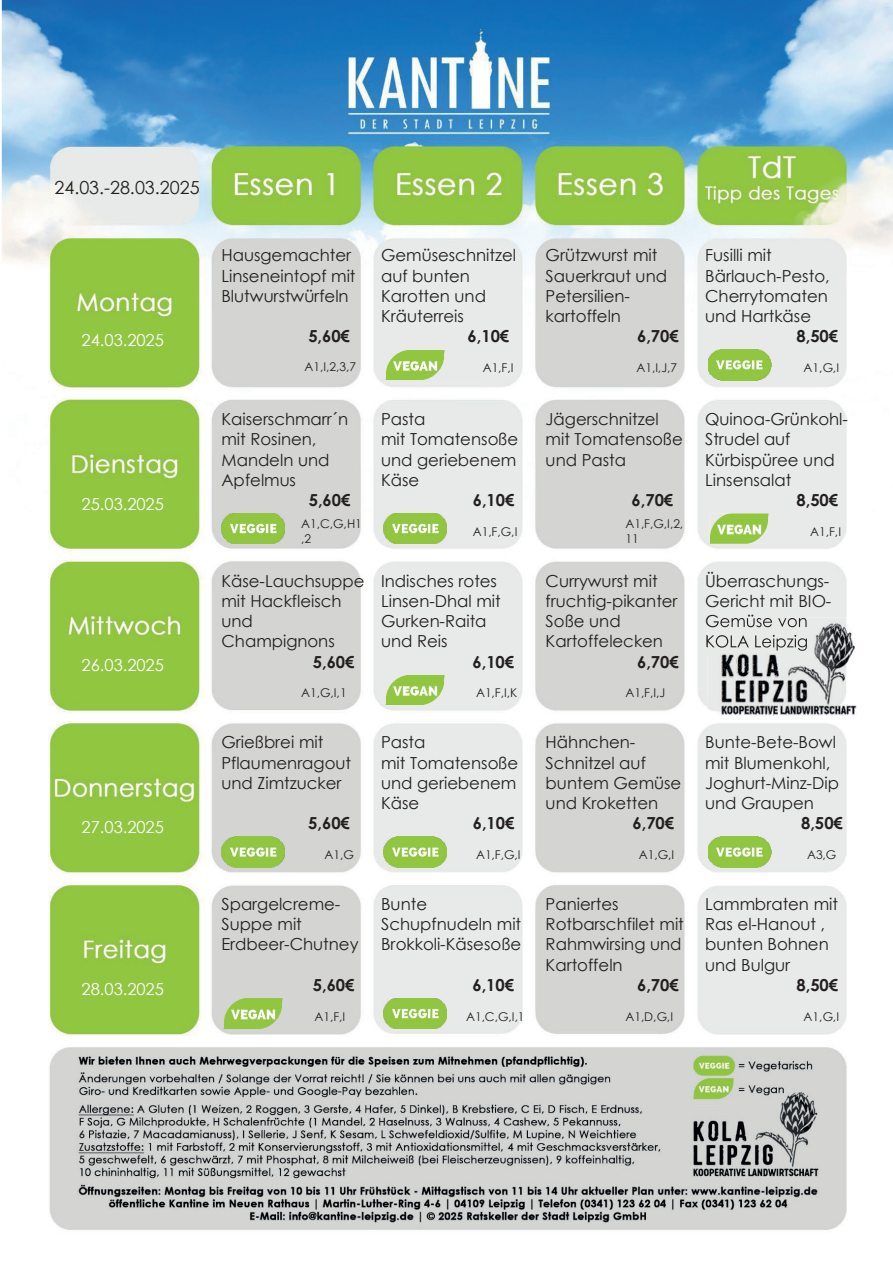
<style>
.page{position:relative;width:893px;height:1263px;background:#fff}
.page>*{position:absolute;margin:0;border:0;box-sizing:border-box;transform-origin:0 0}
.t1{font:18px "Century Gothic";letter-spacing:-.005em;color:#231f20}
.t2{font:16.5px/20.2px "Century Gothic";color:#231f20}
.t3{font:700 16.5px "Century Gothic";letter-spacing:-.005em;color:#231f20}
.t4{font:16.5px "Century Gothic";color:#fff}
.t5{font:12px/14.7px "Century Gothic";letter-spacing:.005em;color:#231f20}
</style>
<div class="page">
<img style="left:2px;top:0;width:891px;height:1230px">
<img style="left:385px;top:350px;width:60px;height:30px">
<img style="left:708px;top:350px;width:63px;height:30px">
<img style="left:222px;top:513px;width:63px;height:31px">
<img style="left:384px;top:513px;width:63px;height:31px">
<img style="left:709px;top:513px;width:60px;height:31px">
<img style="left:385px;top:675px;width:60px;height:30px">
<img style="left:222px;top:837px;width:63px;height:30px">
<img style="left:384px;top:837px;width:63px;height:30px">
<img style="left:708px;top:837px;width:63px;height:30px">
<img style="left:223px;top:998px;width:60px;height:31px">
<img style="left:384px;top:998px;width:63px;height:31px">
<img style="left:708px;top:617px;width:170px;height:106px">
<img style="left:708px;top:617px;width:99px;height:10px">
<img style="left:708px;top:635px;width:99px;height:16px">
<p class="t1" style="left:55px;top:174px;width:147px">24.03.-28.03.2025</p>
<p class="t4" style="left:82px;top:328px;width:84px">24.03.2025</p>
<p class="t4" style="left:82px;top:492px;width:84px">25.03.2025</p>
<p class="t4" style="left:82px;top:654px;width:84px">26.03.2025</p>
<p class="t4" style="left:82px;top:816px;width:84px">27.03.2025</p>
<p class="t4" style="left:82px;top:977px;width:84px">28.03.2025</p>
<p class="t2" style="left:221px;top:245px;width:136px">Hausgemachter<br>Linseneintopf mit<br>Blutwurstwürfeln</p>
<p class="t3" style="left:308px;top:324px;width:43px">5,60€</p>
<p class="t2" style="left:381px;top:245px;width:137px">Gemüseschnitzel auf bunten<br>Karotten und<br>Kräuterreis</p>
<p class="t3" style="left:467px;top:324px;width:43px">6,10€</p>
<p class="t2" style="left:546px;top:245px;width:123px">Grützwurst mit<br>Sauerkraut und<br>Petersilien&shy;kartoffeln</p>
<p class="t3" style="left:637px;top:324px;width:43px">6,70€</p>
<p class="t2" style="left:705px;top:245px;width:126px">Fusilli mit<br>Bärlauch-Pesto,<br>Cherrytomaten und Hartkäse</p>
<p class="t3" style="left:797px;top:324px;width:43px">8,50€</p>
<p class="t5" style="left:305px;top:359px;width:53px">A1,I,2,3,7</p>
<p class="t5" style="left:483px;top:360px;width:32px">A1,F,I</p>
<p class="t5" style="left:636px;top:360px;width:42px">A1,I,J,7</p>
<p class="t5" style="left:804px;top:360px;width:37px">A1,G,I</p>
<p class="t2" style="left:221px;top:409px;width:128px">Kaiserschmarr´n mit Rosinen,<br>Mandeln und<br>Apfelmus</p>
<p class="t3" style="left:309px;top:487px;width:43px">5,60€</p>
<p class="t2" style="left:381px;top:409px;width:139px">Pasta<br>mit Tomatensoße und geriebenem<br>Käse</p>
<p class="t3" style="left:473px;top:487px;width:43px">6,10€</p>
<p class="t2" style="left:546px;top:409px;width:139px">Jägerschnitzel mit Tomatensoße und Pasta</p>
<p class="t3" style="left:631px;top:487px;width:43px">6,70€</p>
<p class="t2" style="left:705px;top:409px;width:144px">Quinoa-Grünkohl-<br>Strudel auf<br>Kürbispüree und<br>Linsensalat</p>
<p class="t3" style="left:797px;top:487px;width:43px">8,50€</p>
<p class="t5" style="left:301px;top:516px;width:62px">A1,C,G,H1 ,2</p>
<p class="t5" style="left:473px;top:524px;width:46px">A1,F,G,I</p>
<p class="t5" style="left:625px;top:516px;width:59px">A1,F,G,I,2,<br>11</p>
<p class="t5" style="left:810px;top:524px;width:32px">A1,F,I</p>
<p class="t2" style="left:221px;top:570px;width:145px">Käse-Lauchsuppe mit Hackfleisch und<br>Champignons</p>
<p class="t3" style="left:313px;top:649px;width:43px">5,60€</p>
<p class="t2" style="left:381px;top:570px;width:121px">Indisches rotes<br>Linsen-Dhal mit<br>Gurken-Raita und Reis</p>
<p class="t3" style="left:473px;top:649px;width:43px">6,10€</p>
<p class="t2" style="left:546px;top:570px;width:133px">Currywurst mit fruchtig-pikanter<br>Soße und<br>Kartoffelecken</p>
<p class="t3" style="left:637px;top:649px;width:43px">6,70€</p>
<p class="t5" style="left:301px;top:685px;width:47px">A1,G,I,1</p>
<p class="t5" style="left:476px;top:685px;width:43px">A1,F,I,K</p>
<p class="t5" style="left:625px;top:685px;width:42px">A1,F,I,J</p>
<p class="t2" style="left:221px;top:732px;width:131px">Grießbrei mit<br>Pflaumenragout und Zimtzucker</p>
<p class="t3" style="left:308px;top:811px;width:43px">5,60€</p>
<p class="t2" style="left:381px;top:732px;width:139px">Pasta<br>mit Tomatensoße und geriebenem<br>Käse</p>
<p class="t3" style="left:473px;top:811px;width:43px">6,10€</p>
<p class="t2" style="left:546px;top:732px;width:137px">Hähnchen-<br>Schnitzel auf buntem Gemüse und Kroketten</p>
<p class="t3" style="left:633px;top:811px;width:43px">6,70€</p>
<p class="t2" style="left:705px;top:570px;width:128px">Überraschungs-<br>Gericht mit BIO-</p>
<p class="t2" style="left:705px;top:732px;width:136px">Bunte-Bete-Bowl mit Blumenkohl,<br>Joghurt-Minz-Dip und Graupen</p>
<p class="t3" style="left:801px;top:811px;width:43px">8,50€</p>
<p class="t5" style="left:325px;top:847px;width:31px">A1,G</p>
<p class="t5" style="left:476px;top:847px;width:46px">A1,F,G,I</p>
<p class="t5" style="left:639px;top:847px;width:37px">A1,G,I</p>
<p class="t5" style="left:807px;top:847px;width:31px">A3,G</p>
<p class="t2" style="left:221px;top:894px;width:139px">Spargelcreme-<br>Suppe mit<br>Erdbeer-Chutney</p>
<p class="t3" style="left:313px;top:972px;width:43px">5,60€</p>
<p class="t2" style="left:381px;top:894px;width:142px">Bunte<br>Schupfnudeln mit<br>Brokkoli-Käsesoße</p>
<p class="t3" style="left:472px;top:972px;width:43px">6,10€</p>
<p class="t2" style="left:546px;top:894px;width:140px">Paniertes<br>Rotbarschfilet mit<br>Rahmwirsing und<br>Kartoffeln</p>
<p class="t3" style="left:637px;top:972px;width:43px">6,70€</p>
<p class="t2" style="left:705px;top:894px;width:134px">Lammbraten mit<br>Ras el-Hanout , bunten Bohnen und Bulgur</p>
<p class="t3" style="left:797px;top:972px;width:43px">8,50€</p>
<p class="t5" style="left:314px;top:1009px;width:32px">A1,F,I</p>
<p class="t5" style="left:466px;top:1009px;width:60px">A1,C,G,I,1</p>
<p class="t5" style="left:625px;top:1009px;width:49px">A1,D,G,I</p>
<p class="t5" style="left:804px;top:1009px;width:37px">A1,G,I</p>
</div>
